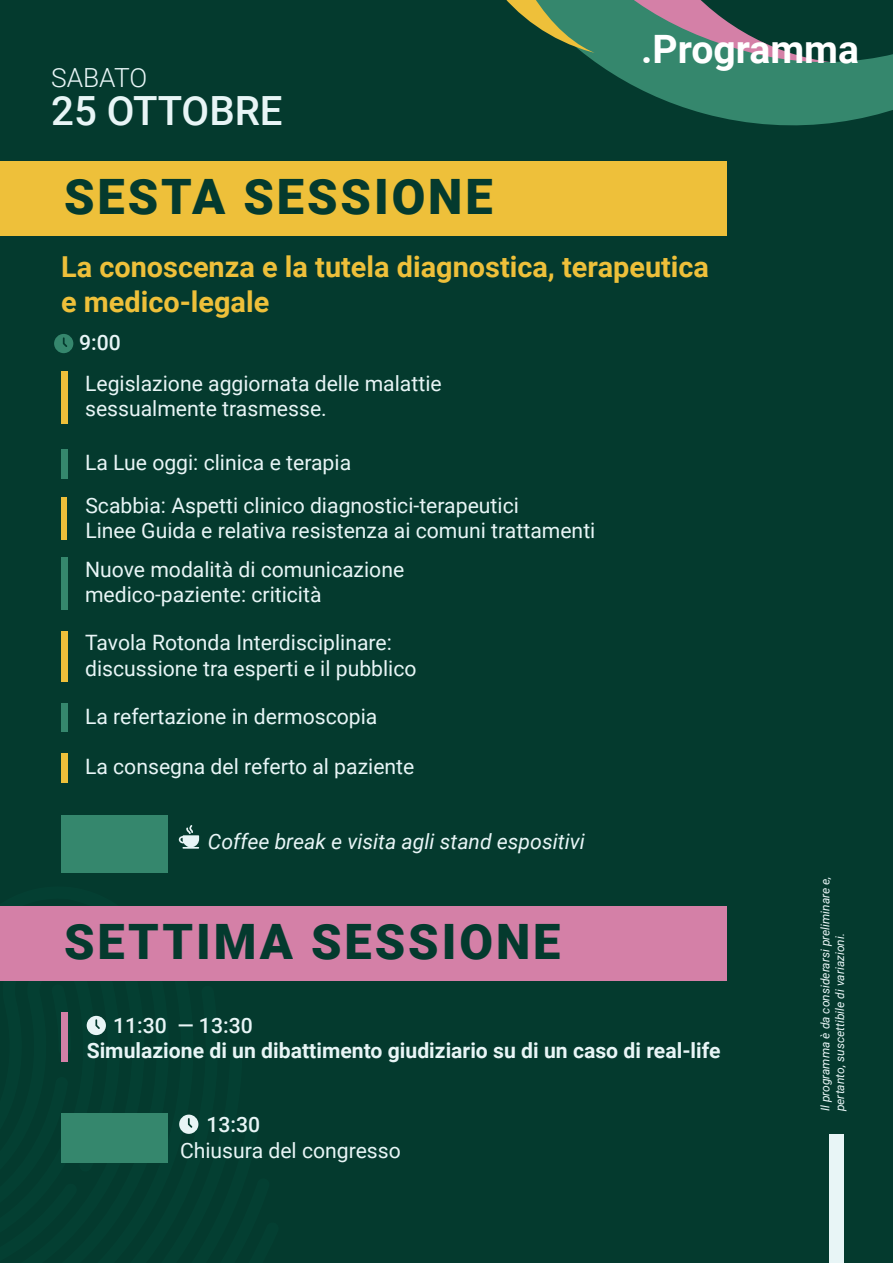
<style>
.page{position:relative;width:893px;height:1263px;background:#043a2e}
.page>*{position:absolute;margin:0;border:0;box-sizing:border-box;transform-origin:0 0}
.t1{font:900 48.75px "Roboto";letter-spacing:.06em;color:#043a2e}
.t2{font:500 40.2px "Roboto";color:#e8f5f6}
.t3{font:700 39.15px "Roboto";color:#fff}
.t4{font:700 28.8px/34.7px "Roboto";color:#eec03a}
.t5{font:300 26.25px "Roboto";color:#e8f5f6}
.t6{font:21.15px/25.3px "Roboto";color:#e8f5f6}
.t7{font:700 21.15px "Roboto";color:#e8f5f6}
.t8{font:italic 21.15px "Roboto";color:#e8f5f6}
.t9{font:500 21.15px "Roboto";color:#e8f5f6}
.t10{font:italic 12px/14.4px "Roboto";color:#e8f5f6}
</style>
<div class="page">
<svg style="left:506px;top:0;width:387px;height:125px"></svg>
<svg style="left:54px;top:334px;width:19px;height:19px"></svg>
<div style="left:0;top:161px;width:726px;height:75px;background:#eec03a"></div>
<div style="left:0;top:906px;width:726px;height:75px;background:#d480a7"></div>
<div style="left:830px;top:1134px;width:14px;height:129px;background:#e8f5f6"></div>
<div style="left:61px;top:371px;width:6px;height:53px;background:#eec03a"></div>
<div style="left:61px;top:497px;width:6px;height:43px;background:#eec03a"></div>
<div style="left:61px;top:557px;width:6px;height:52px;background:#35876d"></div>
<div style="left:61px;top:703px;width:6px;height:29px;background:#35876d"></div>
<div style="left:61px;top:632px;width:6px;height:50px;background:#eec03a"></div>
<div style="left:61px;top:753px;width:6px;height:29px;background:#eec03a"></div>
<div style="left:61px;top:449px;width:6px;height:29px;background:#35876d"></div>
<div style="left:61px;top:815px;width:106px;height:58px;background:#35876d"></div>
<svg style="left:61px;top:1012px;width:138px;height:151px"></svg>
<div style="left:61px;top:1113px;width:106px;height:50px;background:#35876d"></div>
<svg style="left:179px;top:825px;width:20px;height:24px"></svg>
<p class="t5" style="left:51px;top:59px;width:98px">SABATO</p>
<h2 class="t2" style="left:51px;top:83px;width:233px">25 OTTOBRE</h2>
<h1 class="t1" style="left:64px;top:162px;width:430px">SESTA SESSIONE</h1>
<h3 class="t3" style="left:641px;top:21px;width:219px">.Programma</h3>
<h3 class="t4" style="left:61px;top:248px;width:650px">La conoscenza e la tutela diagnostica, terapeutica e medico-legale</h3>
<p class="t9" style="left:79px;top:327px;width:43px">9:00</p>
<p class="t6" style="left:85px;top:370px;width:358px">Legislazione aggiornata delle malattie sessualmente trasmesse.</p>
<p class="t6" style="left:85px;top:449px;width:268px">La Lue oggi: clinica e terapia</p>
<p class="t6" style="left:85px;top:492px;width:511px">Scabbia: Aspetti clinico diagnostici-terapeutici<br>Linee Guida e relativa resistenza ai comuni trattamenti</p>
<p class="t6" style="left:85px;top:556px;width:321px">Nuove modalità di comunicazione medico-paziente: criticità</p>
<p class="t6" style="left:85px;top:629px;width:333px">Tavola Rotonda Interdisciplinare: discussione tra esperti e il pubblico</p>
<p class="t6" style="left:85px;top:703px;width:294px">La refertazione in dermoscopia</p>
<p class="t6" style="left:85px;top:753px;width:331px">La consegna del referto al paziente</p>
<p class="t8" style="left:208px;top:826px;width:378px">Coffee break e visita agli stand espositivi</p>
<h1 class="t1" style="left:64px;top:908px;width:498px">SETTIMA SESSIONE</h1>
<p class="t9" style="left:113px;top:1010px;width:141px">11:30 — 13:30</p>
<p class="t7" style="left:87px;top:1036px;width:635px">Simulazione di un dibattimento giudiziario su di un caso di real-life</p>
<p class="t9" style="left:206px;top:1110px;width:55px">13:30</p>
<p class="t6" style="left:180px;top:1137px;width:222px">Chiusura del congresso</p>
<p class="t10" style="left:818px;top:1111px;width:237px;rotate:-90deg">Il programma è da considerarsi preliminare e, pertanto, suscettibile di variazioni.</p>
</div>
